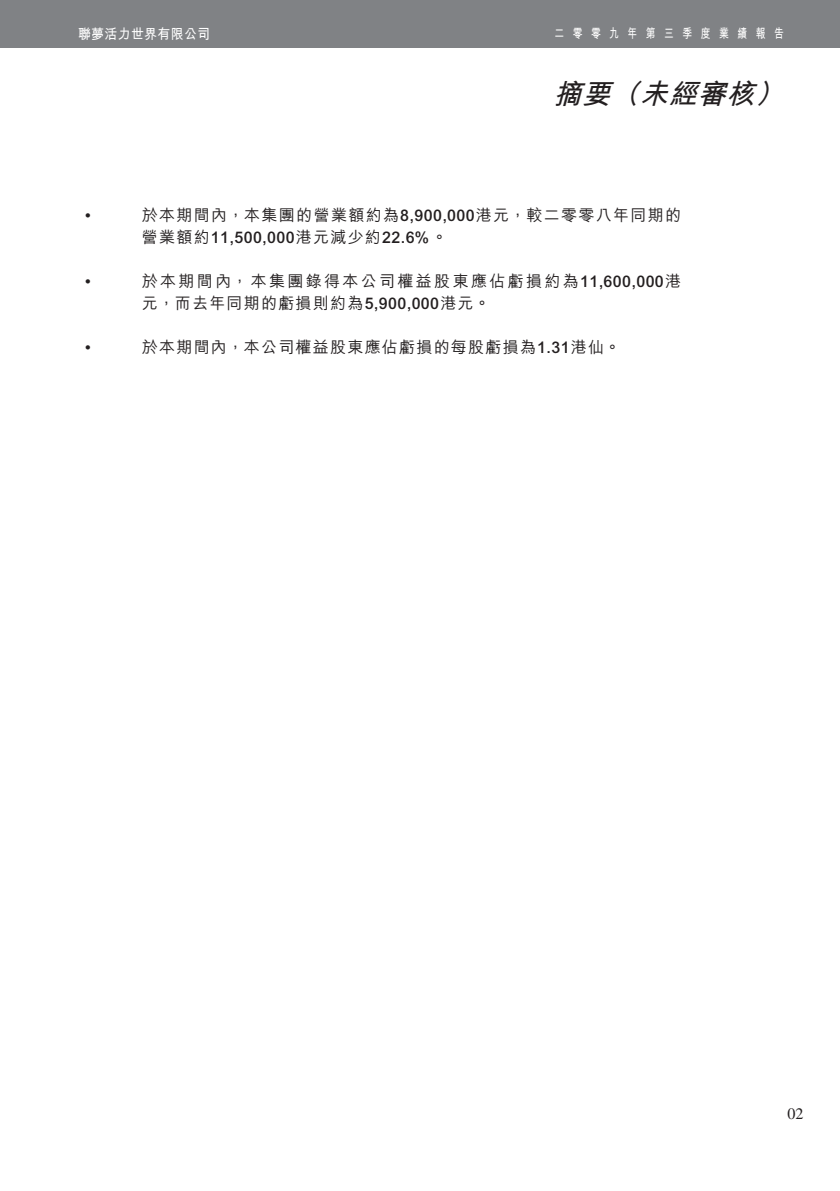
<style>
.page{position:relative;width:840px;height:1191px;background:#fff}
.page>*{position:absolute;margin:0;border:0;box-sizing:border-box;transform-origin:0 0}
.t1{font:italic 28px "M Hei HK Bold B5 pc H";color:#231f20}
.t2{font:16px "M Hei HK Medium B5 pc H";letter-spacing:.08em;color:#231f20}
.t3{font:16px/22px "M Hei HK Medium B5 pc H";letter-spacing:.145em;color:#231f20}
.t4{font:500 16px "Arial MT Std";letter-spacing:.03em;color:#231f20}
.t5{font:16px "Times LT Std";color:#231f20}
.t6{font:14px "M Hei HK Bold B5 pc H";letter-spacing:.03em;color:#fff;scale:.92 1}
.t7{font:13px "M Hei HK Bold B5 pc H";letter-spacing:.875em;color:#fff;scale:.75 1}
.s1{font-family:"Arial MT Std";font-weight:500}
.s2{font-family:"M Hei HK Medium B5 pc H";font-weight:400}
</style>
<div class="page">
<div style="left:0;top:0;width:839px;height:47px;background:#808285"></div>
<p class="t6" style="left:78px;top:28px;width:145px">聯夢活力世界有限公司</p>
<p class="t7" style="left:554px;top:28px;width:307px">二零零九年第三季度業績報告</p>
<h1 class="t1" style="left:553px;top:83px;width:238px">摘要（未經審核）</h1>
<p class="t4" style="left:85px;top:209px;width:7px">•</p>
<p class="t2" style="left:142px;top:209px;width:540px">於本期間內，本集團的營業額約為<span class="s1">8,900,000</span>港元，較二零零八年同期的</p>
<p class="t4" style="left:142px;top:231px;width:307px"><span class="s2">營業額約</span>11,500,000<span class="s2">港元減少約</span>22.6%<span class="s2">。</span></p>
<p class="t4" style="left:85px;top:275px;width:7px">•</p>
<p class="t3" style="left:142px;top:272px;width:540px">於本期間內，本集團錄得本公司權益股東應佔虧損約為<span class="s1">11,600,000</span>港元，而去年同期的虧損則約為<span class="s1">5,900,000</span>港元。</p>
<p class="t4" style="left:85px;top:341px;width:7px">•</p>
<p class="t2" style="left:142px;top:341px;width:480px">於本期間內，本公司權益股東應佔虧損的每股虧損為<span class="s1">1.31</span>港仙。</p>
<p class="t5" style="left:787px;top:1104px;width:17px">02</p>
</div>
